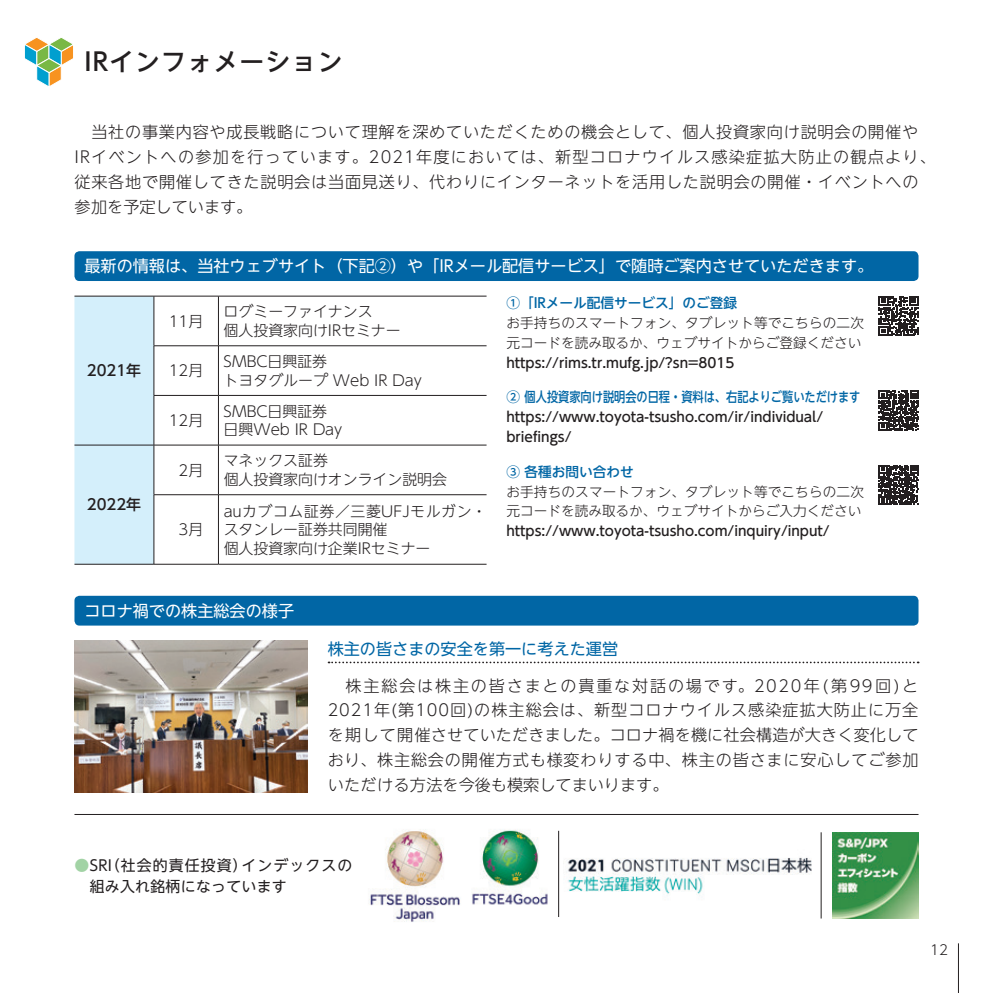
<style>
.page{position:relative;width:993px;height:993px;background:#fff}
.page>*{position:absolute;margin:0;border:0;box-sizing:border-box;transform-origin:0 0}
.t1{font:500 24.85px "UD Shin Go NT Pro";letter-spacing:.05em;color:#231f20}
.t2{font:300 16.1px/24.8px "UD Shin Go NT Pro";letter-spacing:.05em;color:#231f20}
.t3{font:16.1px "UD Shin Go NT Pro";color:#fff}
.t4{font:16.1px "UD Shin Go NT Pro";color:#0166a5}
.t5{font:300 14.88px/18.6px "UD Shin Go NT Pro";color:#231f20}
.t6{font:14.88px/21.2px "UD Shin Go NT Pro";letter-spacing:.02em;color:#231f20}
.t7{font:500 14.88px "UD Shin Go NT Pro";color:#231f20}
.t8{font:500 13.65px/19.8px "UD Shin Go NT Pro";color:#231f20}
.t9{font:300 13.65px/19.8px "UD Shin Go NT Pro";color:#231f20}
.t10{font:500 13.65px "UD Shin Go NT Pro";color:#0166a5}
.s1{color:#a2d3a5}
</style>
<div class="page">
<div style="left:74px;top:595px;width:844px;height:30px;background:#0166a5;border-radius:5px"></div>
<div style="left:74px;top:251px;width:844px;height:30px;background:#0166a5;border-radius:5px"></div>
<svg style="left:328px;top:661px;width:590px;height:2px"></svg>
<img style="left:74px;top:640px;width:234px;height:152px">
<div style="left:74px;top:297px;width:80px;height:266px;background:#d4effb"></div>
<hr style="left:74px;top:296px;width:80px;height:1px;background:#231f20">
<hr style="left:153px;top:296px;width:1px;height:49px;background:#231f20">
<hr style="left:218px;top:296px;width:268px;height:1px;background:#231f20">
<hr style="left:218px;top:296px;width:1px;height:49px;background:#231f20">
<hr style="left:153px;top:346px;width:1px;height:49px;background:#231f20">
<hr style="left:218px;top:345px;width:268px;height:1px;background:#231f20">
<hr style="left:218px;top:346px;width:1px;height:49px;background:#231f20">
<hr style="left:153px;top:395px;width:1px;height:49px;background:#231f20">
<hr style="left:218px;top:395px;width:268px;height:1px;background:#231f20">
<hr style="left:218px;top:395px;width:1px;height:49px;background:#231f20">
<hr style="left:74px;top:444px;width:80px;height:1px;background:#231f20">
<hr style="left:153px;top:445px;width:1px;height:49px;background:#231f20">
<hr style="left:218px;top:444px;width:268px;height:1px;background:#231f20">
<hr style="left:218px;top:445px;width:1px;height:49px;background:#231f20">
<hr style="left:153px;top:495px;width:1px;height:69px;background:#231f20">
<hr style="left:218px;top:495px;width:1px;height:69px;background:#231f20">
<hr style="left:154px;top:296px;width:64px;height:1px;background:#231f20">
<hr style="left:154px;top:345px;width:64px;height:1px;background:#231f20">
<hr style="left:154px;top:395px;width:64px;height:1px;background:#231f20">
<hr style="left:154px;top:444px;width:64px;height:1px;background:#231f20">
<hr style="left:74px;top:563px;width:80px;height:1px;background:#231f20">
<hr style="left:154px;top:494px;width:64px;height:1px;background:#231f20">
<hr style="left:218px;top:494px;width:268px;height:1px;background:#231f20">
<hr style="left:154px;top:563px;width:64px;height:1px;background:#231f20">
<hr style="left:218px;top:563px;width:268px;height:1px;background:#231f20">
<svg style="left:878px;top:296px;width:40px;height:39px"></svg>
<svg style="left:878px;top:390px;width:40px;height:40px"></svg>
<svg style="left:878px;top:465px;width:40px;height:39px"></svg>
<img style="left:567px;top:857px;width:243px;height:37px">
<img style="left:472px;top:830px;width:76px;height:75px">
<img style="left:369px;top:829px;width:91px;height:93px">
<img style="left:832px;top:832px;width:86px;height:86px">
<hr style="left:820px;top:832px;width:1px;height:86px;background:#231f20">
<hr style="left:558px;top:830px;width:1px;height:86px;background:#231f20">
<hr style="left:74px;top:813px;width:844px;height:1px;background:#231f20">
<hr style="left:957px;top:943px;width:1px;height:49px;background:#231f20">
<svg style="left:24px;top:37px;width:49px;height:49px"></svg>
<h1 class="t1" style="left:84px;top:42px;width:259px">IRインフォメーション</h1>
<p class="t2" style="left:74px;top:119px;width:862px">　当社の事業内容や成長戦略について理解を深めていただくための機会として、個人投資家向け説明会の開催やIRイベントへの参加を行っています。2021年度においては、新型コロナウイルス感染症拡大防止の観点より、従来各地で開催してきた説明会は当面見送り、代わりにインターネットを活用した説明会の開催・イベントへの参加を予定しています。</p>
<p class="t3" style="left:84px;top:253px;width:790px">最新の情報は、当社ウェブサイト（下記②）や「IRメール配信サービス」で随時ご案内させていただきます。</p>
<p class="t7" style="left:87px;top:358px;width:56px">2021年</p>
<p class="t7" style="left:87px;top:492px;width:56px">2022年</p>
<p class="t5" style="left:169px;top:311px;width:36px">11月</p>
<p class="t5" style="left:223px;top:302px;width:178px">ログミーファイナンス<br>個人投資家向けIRセミナー</p>
<p class="t5" style="left:169px;top:360px;width:36px">12月</p>
<p class="t5" style="left:223px;top:351px;width:199px">SMBC日興証券<br>トヨタグループ Web IR Day</p>
<p class="t5" style="left:169px;top:410px;width:36px">12月</p>
<p class="t5" style="left:223px;top:401px;width:120px">SMBC日興証券日興Web IR Day</p>
<p class="t5" style="left:178px;top:460px;width:26px">2月</p>
<p class="t5" style="left:223px;top:450px;width:225px">マネックス証券<br>個人投資家向けオンライン説明会</p>
<p class="t5" style="left:178px;top:519px;width:26px">3月</p>
<p class="t5" style="left:223px;top:501px;width:264px">auカブコム証券／三菱UFJモルガン・スタンレー証券共同開催<br>個人投資家向け企業IRセミナー</p>
<p class="t3" style="left:84px;top:597px;width:211px">コロナ禍での株主総会の様子</p>
<p class="t10" style="left:506px;top:291px;width:232px">①「IRメール配信サービス」のご登録</p>
<p class="t9" style="left:506px;top:312px;width:359px">お手持ちのスマートフォン、タブレット等でこちらの二次元コードを読み取るか、ウェブサイトからご登録ください</p>
<p class="t8" style="left:506px;top:352px;width:229px">https://rims.tr.mufg.jp/?sn=8015</p>
<p class="t10" style="left:506px;top:386px;width:355px">② 個人投資家向け説明会の日程・資料は、右記よりご覧いただけます</p>
<p class="t8" style="left:506px;top:406px;width:318px">https://www.toyota-tsusho.com/ir/individual/ briefings/</p>
<p class="t10" style="left:506px;top:460px;width:129px">③ 各種お問い合わせ</p>
<p class="t9" style="left:506px;top:481px;width:359px">お手持ちのスマートフォン、タブレット等でこちらの二次元コードを読み取るか、ウェブサイトからご入力ください</p>
<p class="t8" style="left:506px;top:520px;width:325px">https://www.toyota-tsusho.com/inquiry/input/</p>
<p class="t4" style="left:327px;top:635px;width:292px">株主の皆さまの安全を第一に考えた運営</p>
<p class="t2" style="left:327px;top:672px;width:592px;text-align:justify">　株主総会は株主の皆さまとの貴重な対話の場です。2020年(第99回)と2021年(第100回)の株主総会は、新型コロナウイルス感染症拡大防止に万全を期して開催させていただきました。コロナ禍を機に社会構造が大きく変化しており、株主総会の開催方式も様変わりする中、株主の皆さまに安心してご参加いただける方法を今後も模索してまいります。</p>
<p class="t6" style="left:90px;top:853px;width:264px;text-indent:-15px"><span class="s1">●</span>SRI（社会的責任投資）インデックスの組み入れ銘柄になっています</p>
<p class="t9" style="left:929px;top:939px;width:20px">12</p>
</div>
